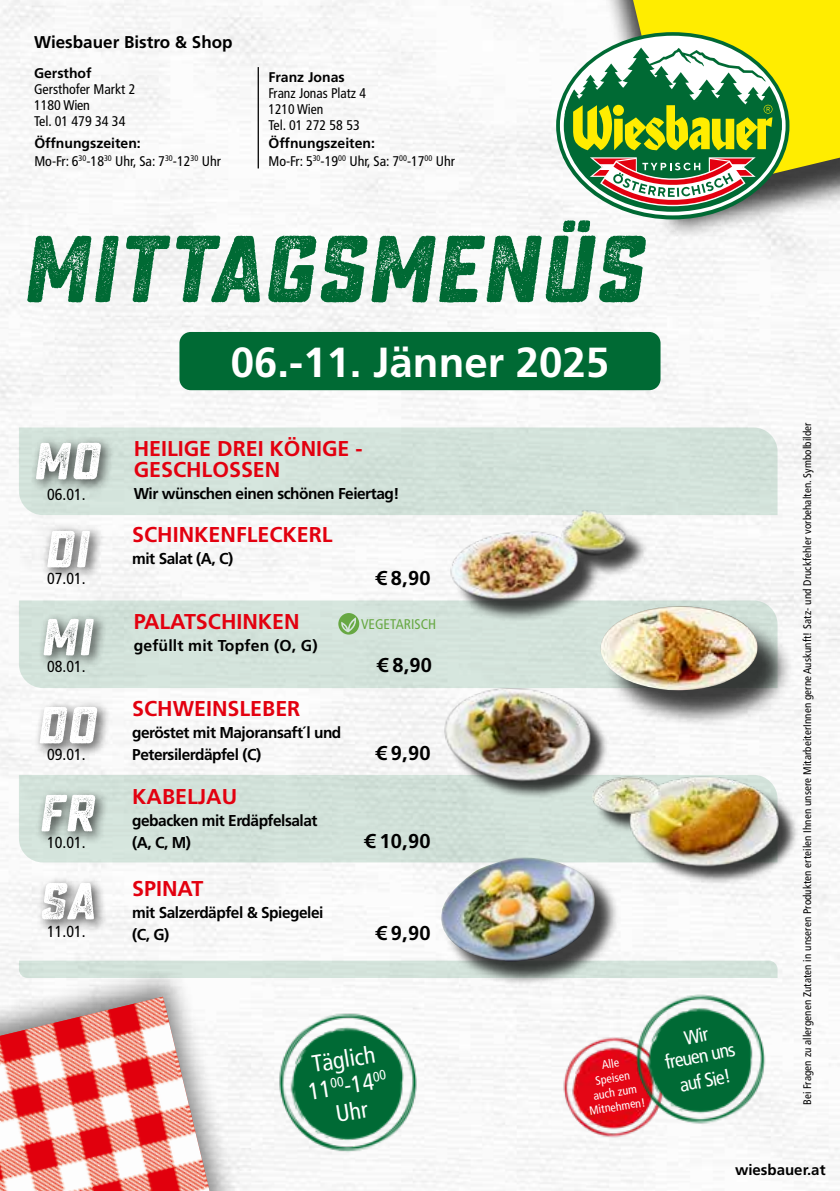
<style>
.page{position:relative;width:840px;height:1191px;background:#fff}
.page>*{position:absolute;margin:0;border:0;box-sizing:border-box;transform-origin:0 0}
.t1{font:94.6px "Sucrose Slant Bold Two";color:#006a34}
.t2{font:52px/88px "Sucrose Slant Bold Two";color:#fff}
.t3{font:700 42px "Frutiger LT Std";color:#fff}
.t4{font:condensed 23.8px/26.4px "Frutiger LT Std";color:#fff;text-align:center}
.t5{font:700 21.4px/21.4px "Frutiger LT Std";color:#e3000f}
.t6{font:700 20px "Frutiger LT Std";letter-spacing:.01em;color:#000}
.t7{font:condensed 19.6px/20.2px "Frutiger LT Std";color:#fff;text-align:center}
.t8{font:700 17px "Frutiger LT Std";color:#000}
.t9{font:condensed 16px "Frutiger LT Std";color:#000}
.t10{font:700 15.8px/22px "Frutiger LT Std";letter-spacing:-.03em;color:#000}
.t11{font:700 15.8px "Frutiger LT Std";letter-spacing:.01em;color:#000}
.t12{font:700 15px "Frutiger LT Std";color:#000}
.t13{font:condensed 14px/16px "Frutiger LT Std";color:#000}
.t14{font:700 14px "Frutiger LT Std";color:#000}
.t15{font:condensed 14px "Frutiger LT Std";color:#67a843}
.t16{font:condensed 12px/14.4px "Frutiger LT Std";color:#fff;text-align:center}
.t17{font:condensed 11px "Frutiger LT Std";letter-spacing:.01em;color:#000}
.s1{font-weight:700;font-stretch:normal}
</style>
<div class="page">
<img style="left:0;top:0;width:839px;height:1191px">
<div style="left:19px;top:960px;width:758px;height:18px;background:#d3e3db"></div>
<div style="left:19px;top:775px;width:573px;height:87px;background:#d2e1d9"></div>
<div style="left:19px;top:600px;width:758px;height:88px;background:#d3e3db"></div>
<div style="left:19px;top:427px;width:758px;height:88px;background:#d3e2da"></div>
<div style="left:568px;top:0;width:271px;height:241px;background:#000;opacity:.75"></div>
<svg style="left:632px;top:0;width:207px;height:196px;background:#ebdc0b"></svg>
<svg style="left:556px;top:32px;width:233px;height:187px"></svg>
<div style="left:559px;top:36px;width:226px;height:179px;background:#fff;border-radius:50%"></div>
<svg style="left:563px;top:48px;width:218px;height:165px"></svg>
<hr style="left:257px;top:67px;width:2px;height:101px;background:#000">
<div style="left:179px;top:332px;width:481px;height:58px;background:#006a34;border-radius:11px"></div>
<img style="left:557px;top:1016px;width:118px;height:126px">
<img style="left:625px;top:989px;width:153px;height:143px">
<img style="left:267px;top:1007px;width:164px;height:154px">
<div style="left:30px;top:436px;width:85px;height:498px;background:#000;opacity:.75"></div>
<div style="left:0;top:972px;width:234px;height:219px;background:#000;opacity:.47"></div>
<img style="left:0;top:996px;width:209px;height:195px">
<div style="left:448px;top:691px;width:160px;height:108px;background:#000;opacity:.75"></div>
<img style="left:436px;top:678px;width:161px;height:119px">
<div style="left:444px;top:860px;width:175px;height:126px;background:#000;opacity:.75"></div>
<img style="left:436px;top:857px;width:158px;height:105px">
<div style="left:595px;top:779px;width:203px;height:106px;background:#000;opacity:.75"></div>
<img style="left:592px;top:749px;width:192px;height:143px">
<div style="left:605px;top:611px;width:189px;height:116px;background:#000;opacity:.75"></div>
<img style="left:600px;top:606px;width:159px;height:84px">
<svg style="left:338px;top:613px;width:21px;height:21px"></svg>
<div style="left:455px;top:514px;width:192px;height:108px;background:#000;opacity:.75"></div>
<img style="left:443px;top:501px;width:188px;height:118px">
<p class="t8" style="left:34px;top:32px;width:200px">Wiesbauer Bistro &amp; Shop</p>
<p class="t14" style="left:34px;top:65px;width:59px">Gersthof</p>
<p class="t13" style="left:34px;top:81px;width:103px">Gersthofer Markt 2<br>1180 Wien<br>Tel. 01 479 34 34</p>
<p class="t14" style="left:268px;top:68px;width:78px">Franz Jonas</p>
<p class="t13" style="left:268px;top:85px;width:99px">Franz Jonas Platz 4<br>1210 Wien<br>Tel. 01 272 58 53</p>
<p class="t13" style="left:34px;top:134px;width:188px;line-height:18px"><span class="s1">Öffnungszeiten:<br></span>Mo-Fr: 6<sup>30</sup>-18<sup>30</sup> Uhr, Sa: 7<sup>30</sup>-12<sup>30</sup> Uhr</p>
<p class="t13" style="left:268px;top:134px;width:188px;line-height:18px"><span class="s1">Öffnungszeiten:<br></span>Mo-Fr: 5<sup>30</sup>-19<sup>00</sup> Uhr, Sa: 7<sup>00</sup>-17<sup>00</sup> Uhr</p>
<h1 class="t1" style="left:21px;top:213px;width:623px">MITTAGSMENÜS</h1>
<h3 class="t3" style="left:230px;top:337px;width:380px">06.-11. Jänner 2025</h3>
<h2 class="t2" style="left:32px;top:418px;width:69px">MO<br>DI<br>MI<br>DO<br>FR<br>SA</h2>
<p class="t9" style="left:47px;top:485px;width:40px">06.01.</p>
<p class="t9" style="left:47px;top:569px;width:40px">07.01.</p>
<p class="t9" style="left:47px;top:657px;width:40px">08.01.</p>
<p class="t9" style="left:47px;top:745px;width:40px">09.01.</p>
<p class="t9" style="left:47px;top:833px;width:40px">10.01.</p>
<p class="t9" style="left:47px;top:921px;width:40px">11.01.</p>
<h3 class="t5" style="left:134px;top:438px;width:230px">HEILIGE DREI KÖNIGE -<br>GESCHLOSSEN</h3>
<p class="t10" style="left:134px;top:483px;width:267px">Wir wünschen einen schönen Feiertag!</p>
<h3 class="t5" style="left:132px;top:523px;width:202px">SCHINKENFLECKERL</h3>
<p class="t10" style="left:132px;top:547px;width:102px">mit Salat (A, C)</p>
<h3 class="t5" style="left:134px;top:611px;width:167px">PALATSCHINKEN</h3>
<p class="t11" style="left:134px;top:636px;width:185px">gefüllt mit Topfen (O, G)</p>
<h3 class="t5" style="left:132px;top:698px;width:169px">SCHWEINSLEBER</h3>
<p class="t10" style="left:132px;top:721px;width:210px">geröstet mit Majoransaft´l und<br>Petersilerdäpfel (C)</p>
<h3 class="t5" style="left:132px;top:785px;width:106px">KABELJAU</h3>
<p class="t10" style="left:132px;top:809px;width:187px">gebacken mit Erdäpfelsalat (A, C, M)</p>
<h3 class="t5" style="left:132px;top:878px;width:72px">SPINAT</h3>
<p class="t10" style="left:132px;top:901px;width:193px">mit Salzerdäpfel &amp; Spiegelei (C, G)</p>
<h3 class="t6" style="left:375px;top:566px;width:56px">€ 8,90</h3>
<p class="t15" style="left:361px;top:615px;width:77px">VEGETARISCH</p>
<h3 class="t6" style="left:377px;top:653px;width:56px">€ 8,90</h3>
<h3 class="t6" style="left:375px;top:741px;width:56px">€ 9,90</h3>
<h3 class="t6" style="left:364px;top:829px;width:68px">€ 10,90</h3>
<h3 class="t6" style="left:375px;top:921px;width:56px">€ 9,90</h3>
<h3 class="t4" style="left:302px;top:1052px;width:81px;rotate:-9deg">Täglich<br>11<sup>00</sup>-14<sup>00<br></sup>Uhr</h3>
<p class="t16" style="left:581px;top:1061px;width:58px;rotate:-9deg">Alle<br>Speisen auch zum<br>Mitnehmen!</p>
<h3 class="t7" style="left:659px;top:1033px;width:73px;rotate:-11deg">Wir freuen uns</h3>
<h3 class="t7" style="left:677px;top:1075px;width:53px;rotate:-11deg">auf Sie!</h3>
<p class="t17" style="left:800px;top:1105px;width:684px;rotate:-90deg">Bei Fragen zu allergenen Zutaten in unseren Produkten erteilen Ihnen unsere MitarbeiterInnen gerne Auskunft! Satz- und Druckfehler vorbehalten. Symbolbilder</p>
<p class="t12" style="left:734px;top:1161px;width:92px">wiesbauer.at</p>
</div>
